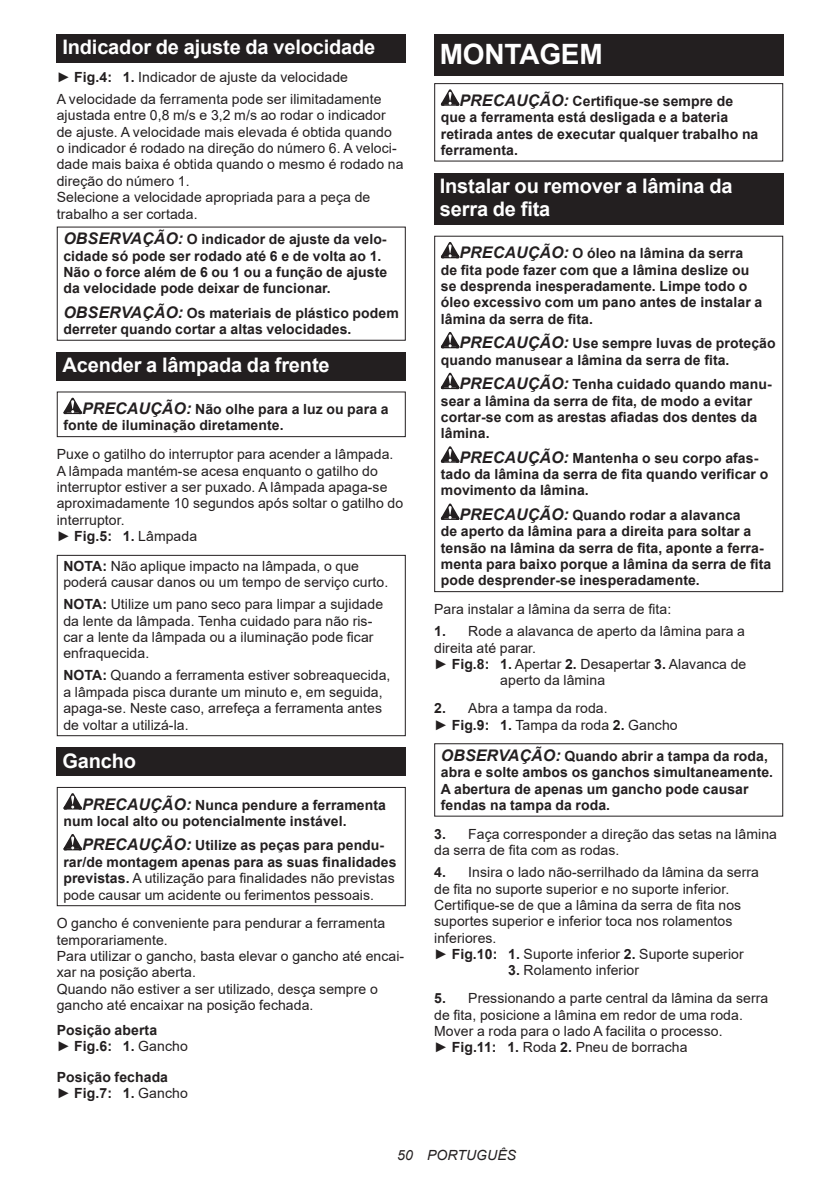
<style>
.page{position:relative;width:840px;height:1191px;background:#fff}
.page>*{position:absolute;margin:0;border:0;box-sizing:border-box;transform-origin:0 0}
.t1{font:700 28px "Arial";letter-spacing:-.01em;color:#fff}
.t2{font:700 20px/23.4px "Arial";letter-spacing:-.01em;color:#fff}
.t3{font:14px/16.4px "Arial";letter-spacing:.005em;color:#231f20}
.t4{font:700 14px/16.4px "Arial";letter-spacing:.005em;color:#231f20}
.t5{font:italic 14px "Arial";letter-spacing:.005em;color:#231f20}
.s1{font-weight:700}
.s2{font-style:italic;font-size:16px}
.s3{font-weight:700;font-style:italic;font-size:16px}
.s4{font-weight:400}
</style>
<div class="page">
<div style="left:57px;top:34px;width:348px;height:29px;background:#231f20"></div>
<div style="left:57px;top:226px;width:348px;height:115px;border:1px solid #231f20"></div>
<div style="left:57px;top:352px;width:348px;height:28px;background:#231f20"></div>
<svg style="left:63px;top:398px;width:19px;height:16px"></svg>
<div style="left:57px;top:391px;width:348px;height:46px;border:1px solid #231f20"></div>
<div style="left:57px;top:555px;width:348px;height:181px;border:1px solid #231f20"></div>
<div style="left:57px;top:747px;width:348px;height:29px;background:#231f20"></div>
<svg style="left:63px;top:793px;width:19px;height:16px"></svg>
<svg style="left:63px;top:834px;width:19px;height:16px"></svg>
<div style="left:57px;top:787px;width:348px;height:119px;border:1px solid #231f20"></div>
<div style="left:434px;top:34px;width:348px;height:41px;background:#231f20"></div>
<svg style="left:440px;top:89px;width:19px;height:17px"></svg>
<div style="left:434px;top:83px;width:348px;height:79px;border:1px solid #231f20"></div>
<div style="left:434px;top:173px;width:348px;height:52px;background:#231f20"></div>
<svg style="left:440px;top:242px;width:19px;height:16px"></svg>
<svg style="left:440px;top:332px;width:19px;height:16px"></svg>
<svg style="left:440px;top:373px;width:19px;height:16px"></svg>
<svg style="left:440px;top:446px;width:19px;height:17px"></svg>
<svg style="left:440px;top:503px;width:19px;height:17px"></svg>
<div style="left:434px;top:236px;width:348px;height:356px;border:1px solid #231f20"></div>
<div style="left:434px;top:743px;width:348px;height:73px;border:1px solid #231f20"></div>
<h2 class="t2" style="left:62px;top:36px;width:314px">Indicador de ajuste da velocidade</h2>
<p class="t3" style="left:57px;top:66px;width:326px;line-height:22px">► <span class="s1">Fig.4: 1.</span> Indicador de ajuste da velocidade<br>A velocidade da ferramenta pode ser ilimitadamente</p>
<p class="t3" style="left:57px;top:107px;width:348px">ajustada entre 0,8 m/s e 3,2 m/s ao rodar o indicador de ajuste. A velocidade mais elevada é obtida quando<br>o indicador é rodado na direção do número 6. A veloci&shy;dade mais baixa é obtida quando o mesmo é rodado na direção do número 1.<br>Selecione a velocidade apropriada para a peça de trabalho a ser cortada.</p>
<p class="t4" style="left:63px;top:231px;width:325px"><span class="s2">OBSERVAÇÃO:</span> O indicador de ajuste da velo&shy;cidade só pode ser rodado até 6 e de volta ao 1.<br>Não o force além de 6 ou 1 ou a função de ajuste da velocidade pode deixar de funcionar.</p>
<p class="t4" style="left:63px;top:305px;width:337px"><span class="s2">OBSERVAÇÃO:</span> Os materiais de plástico podem derreter quando cortar a altas velocidades.</p>
<h2 class="t2" style="left:62px;top:353px;width:268px">Acender a lâmpada da frente</h2>
<p class="t4" style="left:63px;top:401px;width:326px;text-indent:19px"><span class="s2">PRECAUÇÃO:</span> Não olhe para a luz ou para a fonte de iluminação diretamente.</p>
<p class="t3" style="left:57px;top:446px;width:348px">Puxe o gatilho do interruptor para acender a lâmpada.<br>A lâmpada mantém-se acesa enquanto o gatilho do interruptor estiver a ser puxado. A lâmpada apaga-se aproximadamente 10 segundos após soltar o gatilho do interruptor.<br>► <span class="s1">Fig.5: 1.</span> Lâmpada</p>
<p class="t3" style="left:63px;top:557px;width:326px"><span class="s1">NOTA:</span> Não aplique impacto na lâmpada, o que poderá causar danos ou um tempo de serviço curto.</p>
<p class="t3" style="left:63px;top:596px;width:321px"><span class="s1">NOTA:</span> Utilize um pano seco para limpar a sujidade da lente da lâmpada. Tenha cuidado para não ris&shy;car a lente da lâmpada ou a iluminação pode ficar enfraquecida.</p>
<p class="t3" style="left:63px;top:667px;width:328px"><span class="s1">NOTA:</span> Quando a ferramenta estiver sobreaquecida, a lâmpada pisca durante um minuto e, em seguida, apaga-se. Neste caso, arrefeça a ferramenta antes de voltar a utilizá-la.</p>
<h2 class="t2" style="left:62px;top:749px;width:75px">Gancho</h2>
<p class="t4" style="left:63px;top:796px;width:324px;text-indent:19px"><span class="s2">PRECAUÇÃO:</span> Nunca pendure a ferramenta num local alto ou potencialmente instável.</p>
<p class="t3" style="left:63px;top:837px;width:334px;text-indent:19px"><span class="s3">PRECAUÇÃO:</span> <span class="s1">Utilize as peças para pendu&shy;rar/de montagem apenas para as suas finalidades previstas.</span> A utilização para finalidades não previstas pode causar um acidente ou ferimentos pessoais.</p>
<p class="t3" style="left:57px;top:915px;width:349px">O gancho é conveniente para pendurar a ferramenta temporariamente.<br>Para utilizar o gancho, basta elevar o gancho até encai&shy;xar na posição aberta.<br>Quando não estiver a ser utilizado, desça sempre o gancho até encaixar na posição fechada.</p>
<p class="t4" style="left:57px;top:1022px;width:132px">Posição aberta<br><span class="s4">►</span> Fig.6: 1. <span class="s4">Gancho</span></p>
<p class="t4" style="left:57px;top:1069px;width:132px">Posição fechada<br><span class="s4">►</span> Fig.7: 1. <span class="s4">Gancho</span></p>
<h1 class="t1" style="left:439px;top:34px;width:164px">MONTAGEM</h1>
<p class="t4" style="left:440px;top:93px;width:319px;text-indent:19px"><span class="s2">PRECAUÇÃO:</span> Certifique-se sempre de que a ferramenta está desligada e a bateria retirada antes de executar qualquer trabalho na ferramenta.</p>
<h2 class="t2" style="left:439px;top:174px;width:294px">Instalar ou remover a lâmina da serra de fita</h2>
<p class="t4" style="left:440px;top:245px;width:323px;text-indent:19px"><span class="s2">PRECAUÇÃO:</span> O óleo na lâmina da serra de fita pode fazer com que a lâmina deslize ou se desprenda inesperadamente. Limpe todo o óleo excessivo com um pano antes de instalar a lâmina da serra de fita.</p>
<p class="t4" style="left:440px;top:335px;width:336px;text-indent:19px"><span class="s2">PRECAUÇÃO:</span> Use sempre luvas de proteção quando manusear a lâmina da serra de fita.</p>
<p class="t4" style="left:440px;top:376px;width:332px;text-indent:19px"><span class="s2">PRECAUÇÃO:</span> Tenha cuidado quando manu&shy;sear a lâmina da serra de fita, de modo a evitar cortar-se com as arestas afiadas dos dentes da lâmina.</p>
<p class="t4" style="left:440px;top:450px;width:329px;text-indent:19px"><span class="s2">PRECAUÇÃO:</span> Mantenha o seu corpo afas&shy;tado da lâmina da serra de fita quando verificar o movimento da lâmina.</p>
<p class="t4" style="left:440px;top:507px;width:332px;text-indent:19px"><span class="s2">PRECAUÇÃO:</span> Quando rodar a alavanca<br>de aperto da lâmina para a direita para soltar a tensão na lâmina da serra de fita, aponte a ferra&shy;menta para baixo porque a lâmina da serra de fita pode desprender-se inesperadamente.</p>
<p class="t3" style="left:434px;top:601px;width:238px">Para instalar a lâmina da serra de fita:</p>
<p class="t3" style="left:434px;top:623px;width:312px"><span class="s1">1.</span> Rode a alavanca de aperto da lâmina para a</p>
<p class="t3" style="left:434px;top:639px;width:103px">direita até parar.</p>
<p class="t3" style="left:434px;top:656px;width:313px">► <span class="s1">Fig.8: 1.</span> Apertar <span class="s1">2.</span> Desapertar <span class="s1">3.</span> Alavanca de</p>
<p class="t3" style="left:500px;top:672px;width:106px">aperto da lâmina</p>
<p class="t3" style="left:434px;top:700px;width:245px"><span class="s1">2.</span> Abra a tampa da roda.<br>► <span class="s1">Fig.9: 1.</span> Tampa da roda <span class="s1">2.</span> Gancho</p>
<p class="t4" style="left:440px;top:748px;width:333px"><span class="s2">OBSERVAÇÃO:</span> Quando abrir a tampa da roda, abra e solte ambos os ganchos simultaneamente.<br>A abertura de apenas um gancho pode causar fendas na tampa da roda.</p>
<p class="t3" style="left:434px;top:825px;width:344px"><span class="s1">3.</span> Faça corresponder a direção das setas na lâmina da serra de fita com as rodas.</p>
<p class="t3" style="left:434px;top:864px;width:326px"><span class="s1">4.</span> Insira o lado não-serrilhado da lâmina da serra de fita no suporte superior e no suporte inferior.<br>Certifique-se de que a lâmina da serra de fita nos suportes superior e inferior toca nos rolamentos inferiores.<br>► <span class="s1">Fig.10: 1.</span> Suporte inferior <span class="s1">2.</span> Suporte superior</p>
<p class="t3" style="left:508px;top:962px;width:132px"><span class="s1">3.</span> Rolamento inferior</p>
<p class="t3" style="left:434px;top:990px;width:335px"><span class="s1">5.</span> Pressionando a parte central da lâmina da serra de fita, posicione a lâmina em redor de uma roda.<br>Mover a roda para o lado A facilita o processo.<br>► <span class="s1">Fig.11: 1.</span> Roda <span class="s1">2.</span> Pneu de borracha</p>
<p class="t5" style="left:397px;top:1146px;width:120px">50 PORTUGUÊS</p>
</div>
